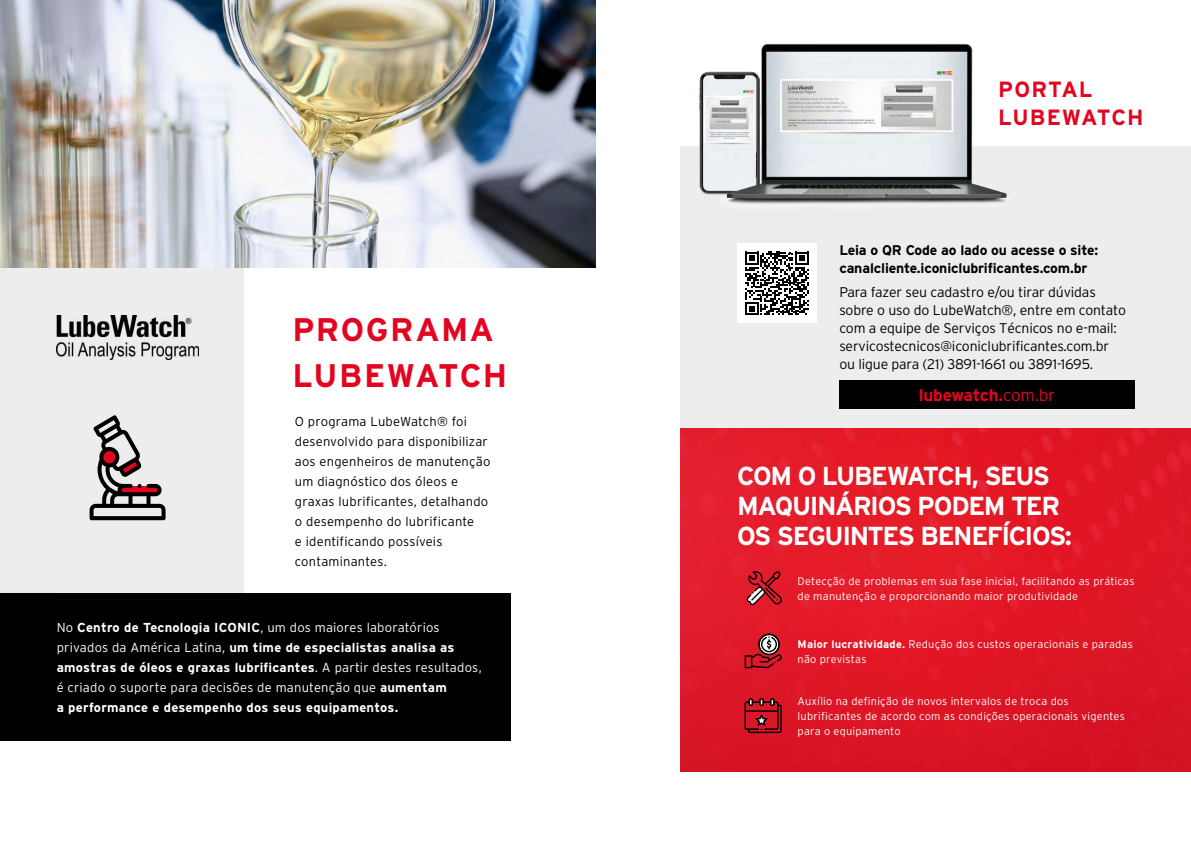
<style>
.page{position:relative;width:1191px;height:842px;background:#fff}
.page>*{position:absolute;margin:0;border:0;box-sizing:border-box;transform-origin:0 0}
.t1{font:700 32.6px/46.1px "Interstate";letter-spacing:.04em;color:#e30520}
.t2{font:700 26px/30px "Interstate";letter-spacing:-.055em;color:#fff}
.t3{font:700 22px/28.6px "Interstate";letter-spacing:.045em;color:#e30520}
.t4{font:700 17.1px "Interstate";letter-spacing:-.01em;color:#e30520}
.t5{font:300 14px/18px "Interstate";letter-spacing:-.01em;color:#000}
.t6{font:700 14px/18px "Interstate";letter-spacing:-.01em;color:#000}
.t7{font:700 13px/20px "Interstate";letter-spacing:.015em;color:#fff}
.t8{font:300 13px/20px "Interstate";letter-spacing:.015em;color:#000}
.t9{font:300 11px/15px "Interstate";letter-spacing:.02em;color:#fff}
.s1{font-weight:300}
.s2{font-weight:700}
</style>
<div class="page">
<div style="left:680px;top:146px;width:511px;height:282px;background:#ededed"></div>
<img style="left:699px;top:43px;width:308px;height:161px">
<div style="left:0;top:268px;width:244px;height:425px;background:#ededed"></div>
<div style="left:0;top:593px;width:510px;height:147px;background:#000"></div>
<img style="left:0;top:0;width:595px;height:268px">
<img style="left:57px;top:315px;width:141px;height:44px">
<svg style="left:90px;top:415px;width:75px;height:105px"></svg>
<img style="left:680px;top:428px;width:511px;height:343px">
<svg style="left:746px;top:570px;width:36px;height:35px"></svg>
<svg style="left:744px;top:633px;width:38px;height:35px"></svg>
<svg style="left:744px;top:698px;width:38px;height:35px"></svg>
<div style="left:737px;top:244px;width:79px;height:79px;background:#fff"></div>
<svg style="left:745px;top:252px;width:64px;height:63px"></svg>
<div style="left:839px;top:380px;width:295px;height:28px;background:#000"></div>
<h1 class="t1" style="left:292px;top:307px;width:216px">PROGRAMA<br>LUBEWATCH</h1>
<p class="t8" style="left:295px;top:411px;width:197px">O programa LubeWatch® foi desenvolvido para disponibilizar aos engenheiros de manutenção um diagnóstico dos óleos e graxas lubrificantes, detalhando o desempenho do lubrificante<br>e identificando possíveis contaminantes.</p>
<p class="t7" style="left:57px;top:617px;width:426px"><span class="s1">No</span> Centro de Tecnologia ICONIC<span class="s1">, um dos maiores laboratórios privados da América Latina,</span> um time de especialistas analisa as amostras de óleos e graxas lubrificantes<span class="s1">. A partir destes resultados, é criado o suporte para decisões de manutenção que</span> aumentam<br>a performance e desempenho dos seus equipamentos.</p>
<h3 class="t3" style="left:998px;top:74px;width:147px">PORTAL<br>LUBEWATCH</h3>
<p class="t6" style="left:839px;top:241px;width:260px">Leia o QR Code ao lado ou acesse o site: canalcliente.iconiclubrificantes.com.br</p>
<p class="t5" style="left:839px;top:283px;width:288px">Para fazer seu cadastro e/ou tirar dúvidas sobre o uso do LubeWatch®, entre em contato com a equipe de Serviços Técnicos no e-mail: servicostecnicos@iconiclubrificantes.com.br ou ligue para (21) 3891-1661 ou 3891-1695.</p>
<h3 class="t4" style="left:918px;top:385px;width:138px">lubewatch.<span class="s1">com.br</span></h3>
<h2 class="t2" style="left:737px;top:460px;width:336px">COM O LUBEWATCH, SEUS<br>MAQUINÁRIOS PODEM TER<br>OS SEGUINTES BENEFÍCIOS:</h2>
<p class="t9" style="left:797px;top:574px;width:338px">Detecção de problemas em sua fase inicial, facilitando as práticas de manutenção e proporcionando maior produtividade</p>
<p class="t9" style="left:797px;top:637px;width:337px"><span class="s2">Maior lucratividade.</span> Redução dos custos operacionais e paradas não previstas</p>
<p class="t9" style="left:797px;top:694px;width:329px">Auxílio na definição de novos intervalos de troca dos lubrificantes de acordo com as condições operacionais vigentes para o equipamento</p>
</div>
